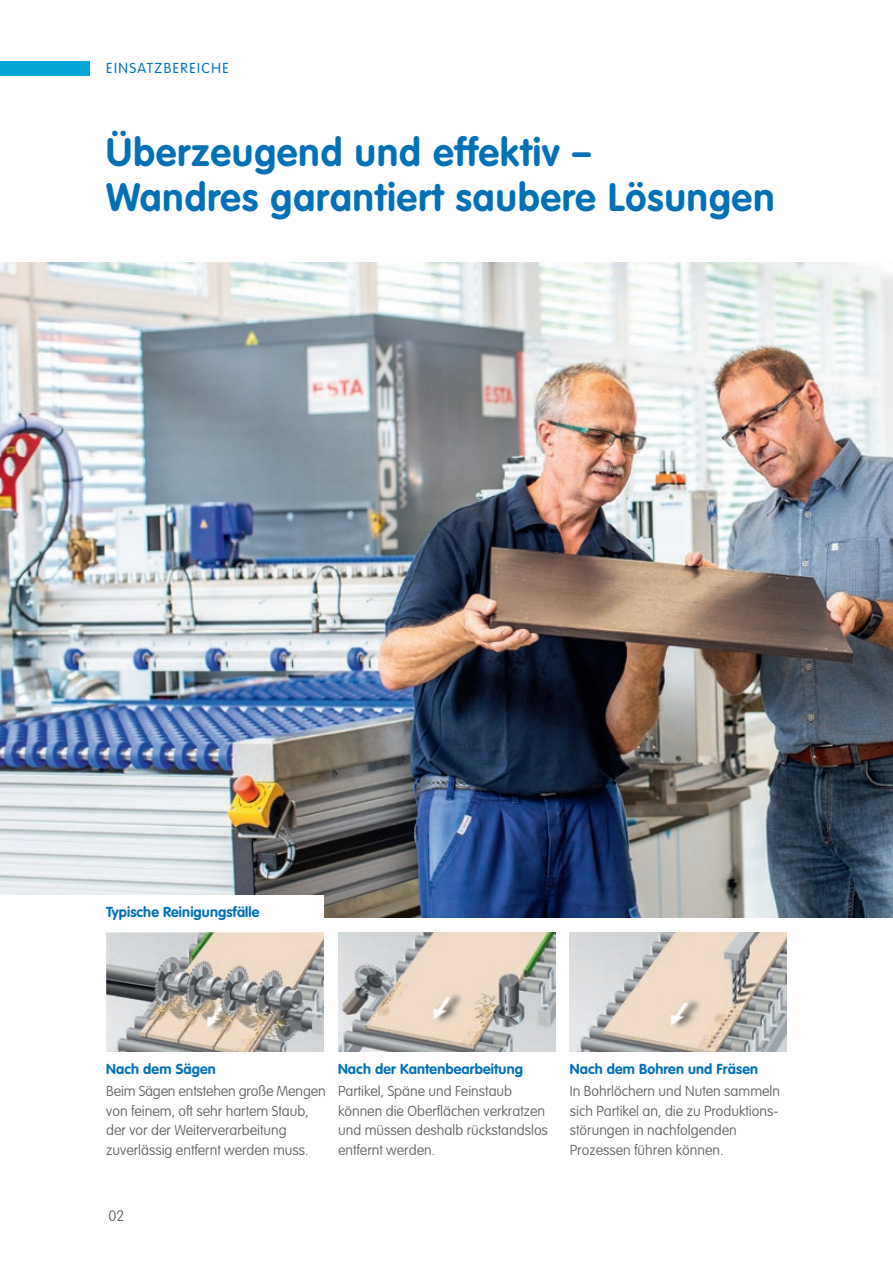
<style>
.page{position:relative;width:893px;height:1263px;background:#fff}
.page>*{position:absolute;margin:0;border:0;box-sizing:border-box;transform-origin:0 0}
.t1{font:700 39px/44.7px "VAG Rounded Std";letter-spacing:.03em;color:#0071b7}
.t2{font:100 15px "VAG Rounded Std";color:#636366}
.t3{font:100 14.25px/19.5px "VAG Rounded Std";color:#636366}
.t4{font:700 14.25px "VAG Rounded Std";letter-spacing:.01em;color:#0071b7}
.t5{font:300 14.25px "VAG Rounded Std";letter-spacing:.1em;color:#0071b7}
</style>
<div class="page">
<img style="left:0;top:263px;width:893px;height:654px">
<div style="left:0;top:895px;width:323px;height:37px;background:#fff"></div>
<img style="left:106px;top:932px;width:217px;height:119px">
<img style="left:338px;top:932px;width:217px;height:119px">
<img style="left:570px;top:932px;width:217px;height:119px">
<div style="left:0;top:61px;width:89px;height:14px;background:#02a7d7"></div>
<p class="t5" style="left:106px;top:60px;width:124px">EINSATZBEREICHE</p>
<h1 class="t1" style="left:106px;top:131px;width:670px">Überzeugend und effektiv –<br>Wandres garantiert saubere Lösungen</h1>
<p class="t4" style="left:106px;top:904px;width:155px">Typische Reinigungsfälle</p>
<p class="t4" style="left:106px;top:1060px;width:111px">Nach dem Sägen</p>
<p class="t3" style="left:106px;top:1082px;width:221px">Beim Sägen entstehen große Mengen von feinem, oft sehr hartem Staub, der vor der Weiterverarbeitung zuverlässig entfernt werden muss.</p>
<p class="t4" style="left:338px;top:1060px;width:186px">Nach der Kantenbearbeitung</p>
<p class="t3" style="left:338px;top:1082px;width:211px">Partikel, Späne und Feinstaub können die Oberflächen verkratzen und müssen deshalb rückstandslos entfernt werden.</p>
<p class="t2" style="left:108px;top:1207px;width:18px">02</p>
<p class="t4" style="left:570px;top:1060px;width:190px">Nach dem Bohren und Fräsen</p>
<p class="t3" style="left:570px;top:1082px;width:212px">In Bohrlöchern und Nuten sammeln sich Partikel an, die zu Produktions&shy;störungen in nachfolgenden<br>Prozessen führen können.</p>
</div>
